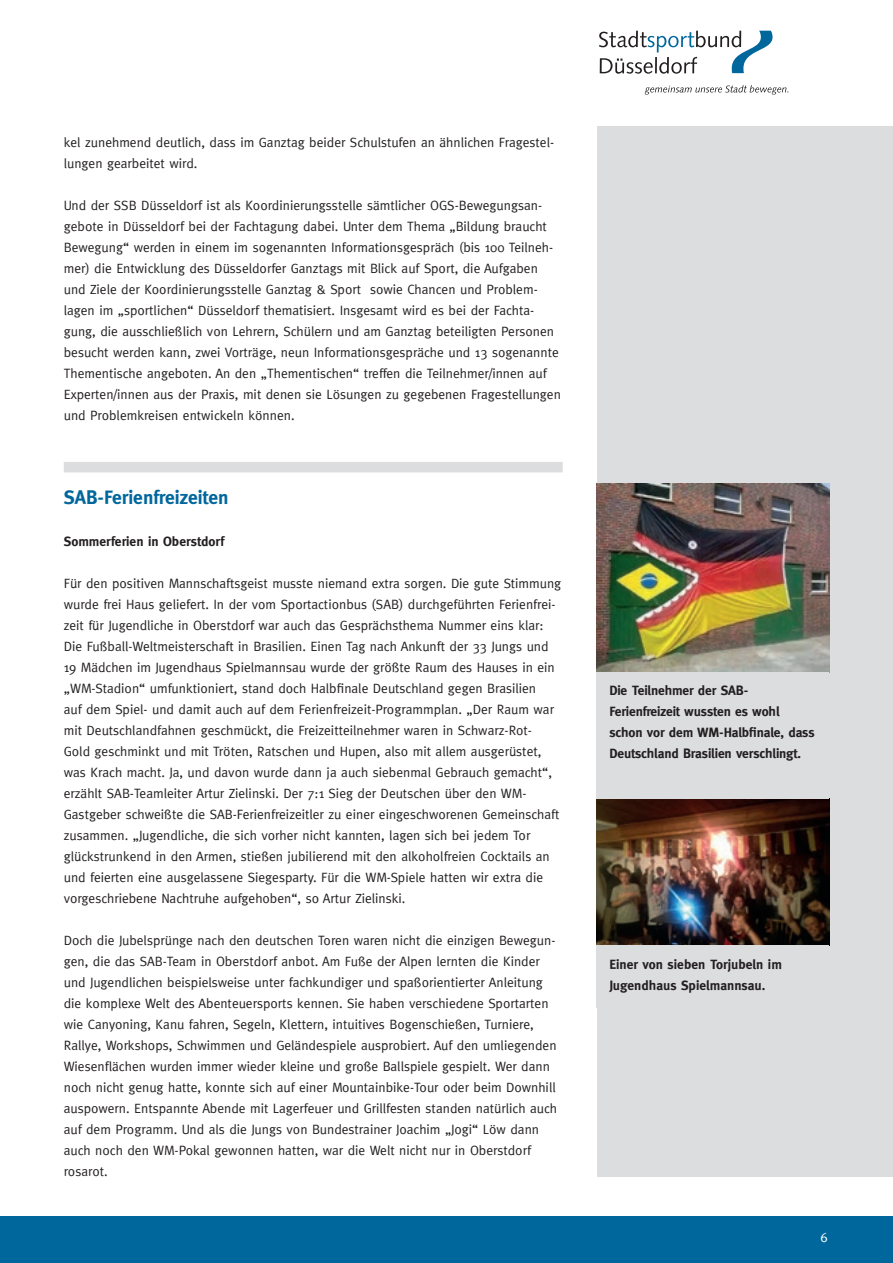
<style>
.page{position:relative;width:893px;height:1263px;background:#fff}
.page>*{position:absolute;margin:0;border:0;box-sizing:border-box;transform-origin:0 0}
.t1{font:700 19.5px "Meta";color:#00679d}
.t2{font:13.5px/21px "Meta";color:#231f20}
.t3{font:700 13.5px/21px "Meta";letter-spacing:-.01em;color:#231f20}
.t4{font:13.5px "Meta";color:#fff}
</style>
<div class="page">
<div style="left:0;top:1216px;width:893px;height:47px;background:#00679d"></div>
<svg style="left:599px;top:31px;width:173px;height:43px"></svg>
<svg style="left:645px;top:85px;width:143px;height:10px"></svg>
<div style="left:597px;top:126px;width:296px;height:1050px;background:#dcdddf"></div>
<img style="left:597px;top:799px;width:232px;height:146px">
<img style="left:597px;top:483px;width:232px;height:189px">
<div style="left:64px;top:462px;width:499px;height:10px;background:#dcdddf"></div>
<p class="t2" style="left:64px;top:132px;width:492px">kel zunehmend deutlich, dass im Ganztag beider Schulstufen an ähnlichen Fragestel&shy;lungen gearbeitet wird.</p>
<p class="t2" style="left:64px;top:195px;width:499px">Und der SSB Düsseldorf ist als Koordinierungsstelle sämtlicher OGS-Bewegungsan&shy;gebote in Düsseldorf bei der Fachtagung dabei. Unter dem Thema „Bildung braucht Bewegung“ werden in einem im sogenannten Informationsgespräch (bis 100 Teilneh&shy;mer) die Entwicklung des Düsseldorfer Ganztags mit Blick auf Sport, die Aufgaben und Ziele der Koordinierungsstelle Ganztag &amp; Sport sowie Chancen und Problem&shy;lagen im „sportlichen“ Düsseldorf thematisiert. Insgesamt wird es bei der Fachta&shy;gung, die ausschließlich von Lehrern, Schülern und am Ganztag beteiligten Personen besucht werden kann, zwei Vorträge, neun Informationsgespräche und 13 sogenannte Thementische angeboten. An den „Thementischen“ treffen die Teilnehmer/innen auf Experten/innen aus der Praxis, mit denen sie Lösungen zu gegebenen Fragestellungen und Problemkreisen entwickeln können.</p>
<h1 class="t1" style="left:64px;top:486px;width:166px">SAB-Ferienfreizeiten</h1>
<p class="t3" style="left:64px;top:531px;width:162px">Sommerferien in Oberstdorf</p>
<p class="t2" style="left:64px;top:573px;width:499px">Für den positiven Mannschaftsgeist musste niemand extra sorgen. Die gute Stimmung wurde frei Haus geliefert. In der vom Sportactionbus (SAB) durchgeführten Ferienfrei&shy;zeit für Jugendliche in Oberstdorf war auch das Gesprächsthema Nummer eins klar:<br>Die Fußball-Weltmeisterschaft in Brasilien. Einen Tag nach Ankunft der 33 Jungs und 19 Mädchen im Jugendhaus Spielmannsau wurde der größte Raum des Hauses in ein „WM-Stadion“ umfunktioniert, stand doch Halbfinale Deutschland gegen Brasilien<br>auf dem Spiel- und damit auch auf dem Ferienfreizeit-Programmplan. „Der Raum war mit Deutschlandfahnen geschmückt, die Freizeitteilnehmer waren in Schwarz-Rot-Gold geschminkt und mit Tröten, Ratschen und Hupen, also mit allem ausgerüstet, was Krach macht. Ja, und davon wurde dann ja auch siebenmal Gebrauch gemacht“, erzählt SAB-Teamleiter Artur Zielinski. Der 7:1 Sieg der Deutschen über den WM-Gastgeber schweißte die SAB-Ferienfreizeitler zu einer eingeschworenen Gemeinschaft zusammen. „Jugendliche, die sich vorher nicht kannten, lagen sich bei jedem Tor glückstrunkend in den Armen, stießen jubilierend mit den alkoholfreien Cocktails an und feierten eine ausgelassene Siegesparty. Für die WM-Spiele hatten wir extra die vorgeschriebene Nachtruhe aufgehoben“, so Artur Zielinski.</p>
<p class="t2" style="left:64px;top:930px;width:495px">Doch die Jubelsprünge nach den deutschen Toren waren nicht die einzigen Bewegun&shy;gen, die das SAB-Team in Oberstdorf anbot. Am Fuße der Alpen lernten die Kinder und Jugendlichen beispielsweise unter fachkundiger und spaßorientierter Anleitung die komplexe Welt des Abenteuersports kennen. Sie haben verschiedene Sportarten wie Canyoning, Kanu fahren, Segeln, Klettern, intuitives Bogenschießen, Turniere, Rallye, Workshops, Schwimmen und Geländespiele ausprobiert. Auf den umliegenden Wiesenflächen wurden immer wieder kleine und große Ballspiele gespielt. Wer dann noch nicht genug hatte, konnte sich auf einer Mountainbike-Tour oder beim Downhill auspowern. Entspannte Abende mit Lagerfeuer und Grillfesten standen natürlich auch auf dem Programm. Und als die Jungs von Bundestrainer Joachim „Jogi“ Löw dann auch noch den WM-Pokal gewonnen hatten, war die Welt nicht nur in Oberstdorf rosarot.</p>
<p class="t3" style="left:609px;top:680px;width:207px">Die Teilnehmer der SAB-<br>Ferienfreizeit wussten es wohl schon vor dem WM-Halbfinale, dass<br>Deutschland Brasilien verschlingt.</p>
<p class="t3" style="left:609px;top:953px;width:174px">Einer von sieben Torjubeln im<br>Jugendhaus Spielmannsau.</p>
<p class="t4" style="left:820px;top:1229px;width:9px">6</p>
</div>
